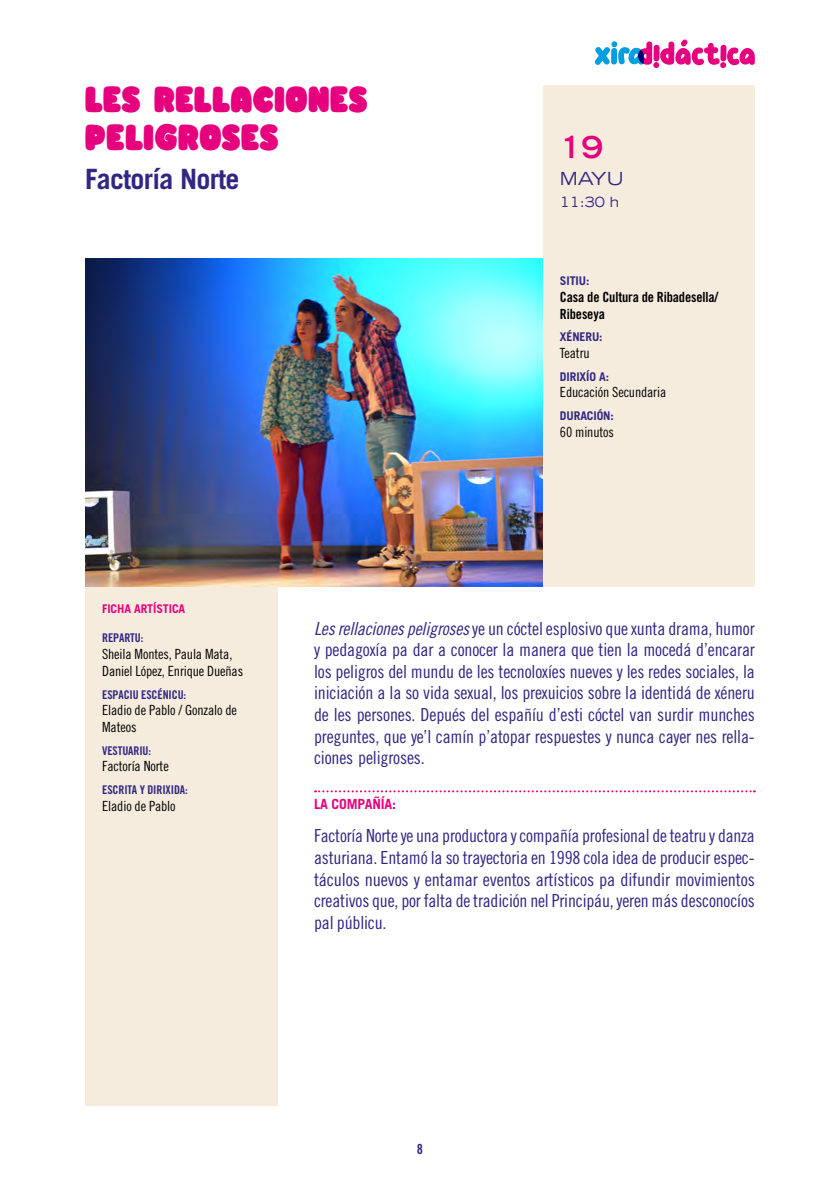
<style>
.page{position:relative;width:840px;height:1191px;background:#fff}
.page>*{position:absolute;margin:0;border:0;box-sizing:border-box;transform-origin:0 0}
.t1{font:900 36px/38px "Knicknack";letter-spacing:.02em;color:#e6007d}
.t2{font:700 expanded 30px "Trade Gothic LT Std";color:#e6007d}
.t3{font:700 28px "Trade Gothic LT Std";letter-spacing:-.025em;color:#312783}
.t4{font:18px/21.6px "Trade Gothic LT Std Cn 18";letter-spacing:-.01em;color:#312783;text-align:justify}
.t5{font:expanded 18px "Trade Gothic LT Std";color:#312783}
.t6{font:14px/16.8px "Trade Gothic LT Std Cn 18";letter-spacing:-.01em;color:#000}
.t7{font:14px/16.8px "Trade Gothic LT Std Bd Cn 20";letter-spacing:-.01em;color:#000}
.t8{font:700 14px "Trade Gothic LT Std";letter-spacing:-.01em;color:#e6007d}
.t9{font:expanded 14px "Trade Gothic LT Std";color:#312783}
.t10{font:14px "Trade Gothic LT Std Bd Cn 20";color:#312783}
.t11{font:12px "Trade Gothic LT Std Bd Cn 20";letter-spacing:-.01em;color:#312783}
.t12{font:700 12px "Trade Gothic LT Std";letter-spacing:-.01em;color:#312783}
.t13{font:700 12px "Trade Gothic LT Std";letter-spacing:-.01em;color:#e6007d}
.s1{font-family:"Trade Gothic LT Std Cn 18 Obl"}
</style>
<div class="page">
<svg style="left:594px;top:39px;width:160px;height:29px"></svg>
<img style="left:85px;top:258px;width:457px;height:329px">
<div style="left:542px;top:85px;width:212px;height:173px;background:#f6ecde"></div>
<div style="left:85px;top:587px;width:193px;height:519px;background:#f6ecde"></div>
<svg style="left:315px;top:790px;width:439px;height:2px"></svg>
<div style="left:542px;top:258px;width:212px;height:329px;background:#f6ecde"></div>
<h1 class="t1" style="left:85px;top:79px;width:284px">LES RELLACIONES<br>PELIGROSES</h1>
<h3 class="t3" style="left:85px;top:162px;width:156px">Factoría Norte</h3>
<p class="t13" style="left:102px;top:601px;width:85px">FICHA ARTÍSTICA</p>
<h2 class="t2" style="left:559px;top:127px;width:45px">19</h2>
<p class="t5" style="left:559px;top:166px;width:65px">MAYU</p>
<p class="t9" style="left:559px;top:193px;width:61px">11:30 h</p>
<p class="t12" style="left:559px;top:273px;width:31px">SITIU:</p>
<p class="t7" style="left:559px;top:288px;width:160px">Casa de Cultura de Ribadesella/<br>Ribeseya</p>
<p class="t12" style="left:559px;top:329px;width:44px">XÉNERU:</p>
<p class="t6" style="left:559px;top:344px;width:31px">Teatru</p>
<p class="t12" style="left:559px;top:369px;width:50px">DIRIXÍO A:</p>
<p class="t6" style="left:559px;top:384px;width:108px">Educación Secundaria</p>
<p class="t12" style="left:559px;top:408px;width:55px">DURACIÓN:</p>
<p class="t6" style="left:559px;top:423px;width:55px">60 minutos</p>
<p class="t11" style="left:102px;top:631px;width:43px">REPARTU:</p>
<p class="t6" style="left:102px;top:645px;width:142px">Sheila Montes, Paula Mata,<br>Daniel López, Enrique Dueñas</p>
<p class="t11" style="left:102px;top:687px;width:86px">ESPACIU ESCÉNICU:</p>
<p class="t6" style="left:102px;top:702px;width:136px">Eladio de Pablo / Gonzalo de<br>Mateos</p>
<p class="t11" style="left:102px;top:743px;width:50px">VESTUARIU:</p>
<p class="t6" style="left:102px;top:758px;width:68px">Factoría Norte</p>
<p class="t11" style="left:102px;top:782px;width:87px">ESCRITA Y DIRIXIDA:</p>
<p class="t6" style="left:102px;top:797px;width:75px">Eladio de Pablo</p>
<p class="t4" style="left:314px;top:617px;width:442px"><span class="s1">Les rellaciones peligroses</span> ye un cóctel esplosivo que xunta drama, humor y pedagoxía pa dar a conocer la manera que tien la mocedá d’encarar los peligros del mundu de les tecnoloxíes nueves y les redes sociales, la iniciación a la so vida sexual, los prexuicios sobre la identidá de xéneru de les persones. Depués del españíu d’esti cóctel van surdir munches preguntes, que ye’l camín p’atopar respuestes y nunca cayer nes rella&shy;ciones peligroses.</p>
<p class="t8" style="left:314px;top:796px;width:83px">LA COMPAÑÍA:</p>
<p class="t4" style="left:314px;top:825px;width:442px">Factoría Norte ye una productora y compañía profesional de teatru y danza asturiana. Entamó la so trayectoria en 1998 cola idea de producir espec&shy;táculos nuevos y entamar eventos artísticos pa difundir movimientos creativos que, por falta de tradición nel Principáu, yeren más desconocíos pal públicu.</p>
<p class="t10" style="left:416px;top:1140px;width:8px">8</p>
</div>
